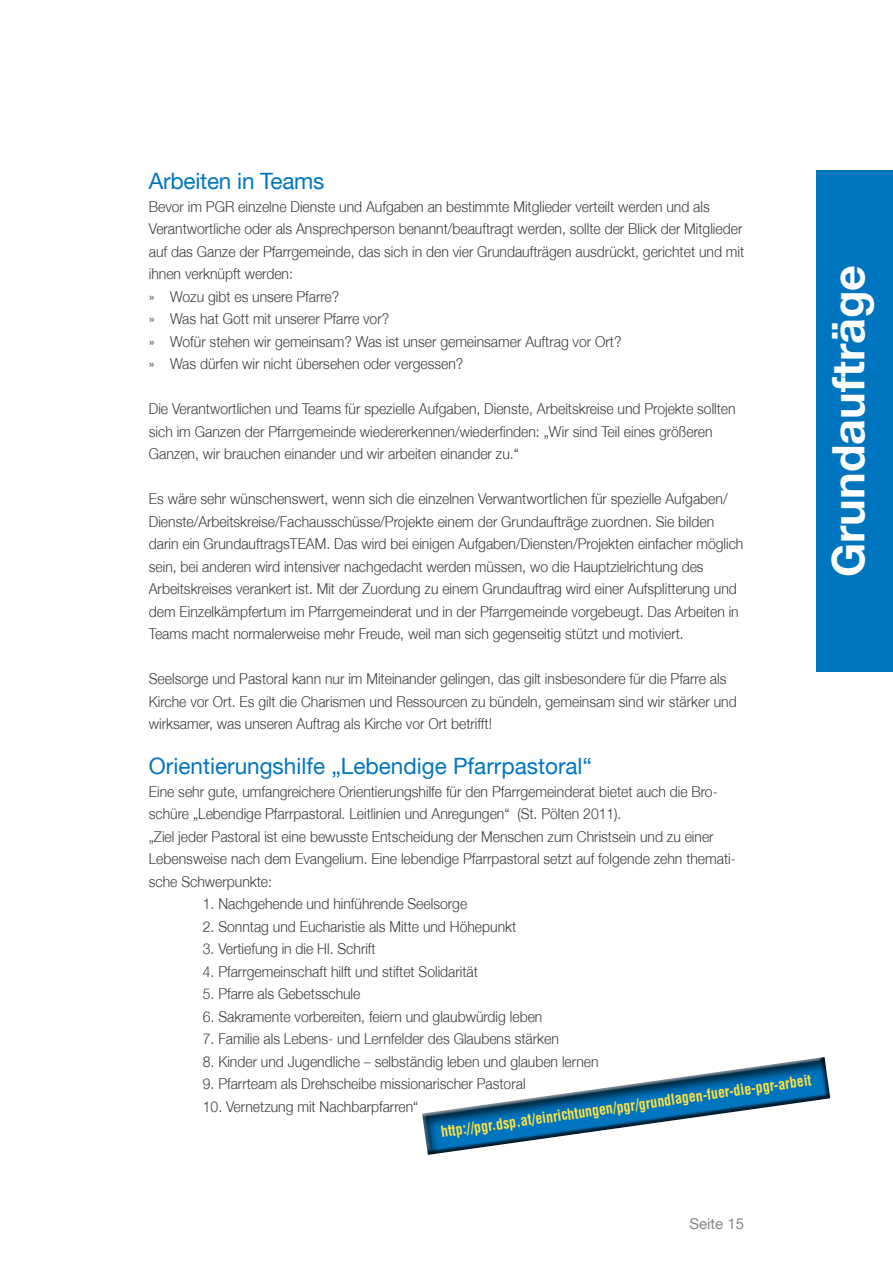
<style>
.page{position:relative;width:893px;height:1263px;background:#fff}
.page>*{position:absolute;margin:0;border:0;box-sizing:border-box;transform-origin:0 0}
.t1{font:700 45px "Helvetica Neue";color:#fff}
.t2{font:22.5px "Helvetica Neue";color:#0075bf}
.t3{font:300 15px/22.5px "Helvetica Neue";color:#3c3c3b;scale:.93 1}
.t4{font:700 condensed 15px "Helvetica LT Std";color:#ffe140;scale:.93 1}
.t5{font:15px "Helvetica Neue";color:#878787}
</style>
<div class="page">
<div style="left:816px;top:170px;width:77px;height:502px;background:#0075bf"></div>
<svg style="left:422px;top:1057px;width:409px;height:98px"></svg>
<h2 class="t2" style="left:149px;top:168px;width:177px">Arbeiten in Teams</h2>
<p class="t3" style="left:149px;top:195px;width:642px">Bevor im PGR einzelne Dienste und Aufgaben an bestimmte Mitglieder verteilt werden und als Verantwortliche oder als Ansprechperson benannt/beauftragt werden, sollte der Blick der Mitglieder auf das Ganze der Pfarrgemeinde, das sich in den vier Grundaufträgen ausdrückt, gerichtet und mit ihnen verknüpft werden:<br>» Wozu gibt es unsere Pfarre?<br>» Was hat Gott mit unserer Pfarre vor?<br>» Wofür stehen wir gemeinsam? Was ist unser gemeinsamer Auftrag vor Ort?<br>» Was dürfen wir nicht übersehen oder vergessen?</p>
<p class="t3" style="left:149px;top:397px;width:632px">Die Verantwortlichen und Teams für spezielle Aufgaben, Dienste, Arbeitskreise und Projekte sollten sich im Ganzen der Pfarrgemeinde wiedererkennen/wiederfinden: „Wir sind Teil eines größeren<br>Ganzen, wir brauchen einander und wir arbeiten einander zu.“</p>
<p class="t3" style="left:149px;top:487px;width:641px">Es wäre sehr wünschenswert, wenn sich die einzelnen Verwantwortlichen für spezielle Aufgaben/ Dienste/Arbeitskreise/Fachausschüsse/Projekte einem der Grundaufträge zuordnen. Sie bilden darin ein GrundauftragsTEAM. Das wird bei einigen Aufgaben/Diensten/Projekten einfacher möglich sein, bei anderen wird intensiver nachgedacht werden müssen, wo die Hauptzielrichtung des Arbeitskreises verankert ist. Mit der Zuordung zu einem Grundauftrag wird einer Aufsplitterung und dem Einzelkämpfertum im Pfarrgemeinderat und in der Pfarrgemeinde vorgebeugt. Das Arbeiten in Teams macht normalerweise mehr Freude, weil man sich gegenseitig stützt und motiviert.</p>
<p class="t3" style="left:149px;top:667px;width:634px">Seelsorge und Pastoral kann nur im Miteinander gelingen, das gilt insbesondere für die Pfarre als<br>Kirche vor Ort. Es gilt die Charismen und Ressourcen zu bündeln, gemeinsam sind wir stärker und wirksamer, was unseren Auftrag als Kirche vor Ort betrifft!</p>
<h2 class="t2" style="left:149px;top:753px;width:445px">Orientierungshilfe „Lebendige Pfarrpastoral“</h2>
<p class="t3" style="left:149px;top:780px;width:633px">Eine sehr gute, umfangreichere Orientierungshilfe für den Pfarrgemeinderat bietet auch die Bro&shy;schüre „Lebendige Pfarrpastoral. Leitlinien und Anregungen“ (St. Pölten 2011).<br>„Ziel jeder Pastoral ist eine bewusste Entscheidung der Menschen zum Christsein und zu einer Lebensweise nach dem Evangelium. Eine lebendige Pfarrpastoral setzt auf folgende zehn themati&shy;sche Schwerpunkte:</p>
<p class="t3" style="left:203px;top:892px;width:286px">1. Nachgehende und hinführende Seelsorge</p>
<p class="t3" style="left:203px;top:915px;width:339px">2. Sonntag und Eucharistie als Mitte und Höhepunkt</p>
<p class="t3" style="left:203px;top:937px;width:187px">3. Vertiefung in die Hl. Schrift</p>
<p class="t3" style="left:203px;top:960px;width:297px">4. Pfarrgemeinschaft hilft und stiftet Solidarität</p>
<p class="t3" style="left:203px;top:982px;width:171px">5. Pfarre als Gebetsschule</p>
<p class="t3" style="left:203px;top:1005px;width:367px">6. Sakramente vorbereiten, feiern und glaubwürdig leben</p>
<p class="t3" style="left:203px;top:1027px;width:384px">7. Familie als Lebens- und Lernfelder des Glaubens stärken</p>
<p class="t3" style="left:203px;top:1050px;width:427px">8. Kinder und Jugendliche – selbständig leben und glauben lernen</p>
<p class="t3" style="left:203px;top:1072px;width:349px">9. Pfarrteam als Drehscheibe missionarischer Pastoral</p>
<p class="t3" style="left:203px;top:1095px;width:233px">10. Vernetzung mit Nachbarpfarren“</p>
<p class="t4" style="left:440px;top:1122px;width:403px;rotate:-8deg">http://pgr.dsp.at/einrichtungen/pgr/grundlagen-fuer-die-pgr-arbeit</p>
<h1 class="t1" style="left:820px;top:577px;width:314px;rotate:-90deg">Grundaufträge</h1>
<p class="t5" style="left:689px;top:1215px;width:56px">Seite 15</p>
</div>
